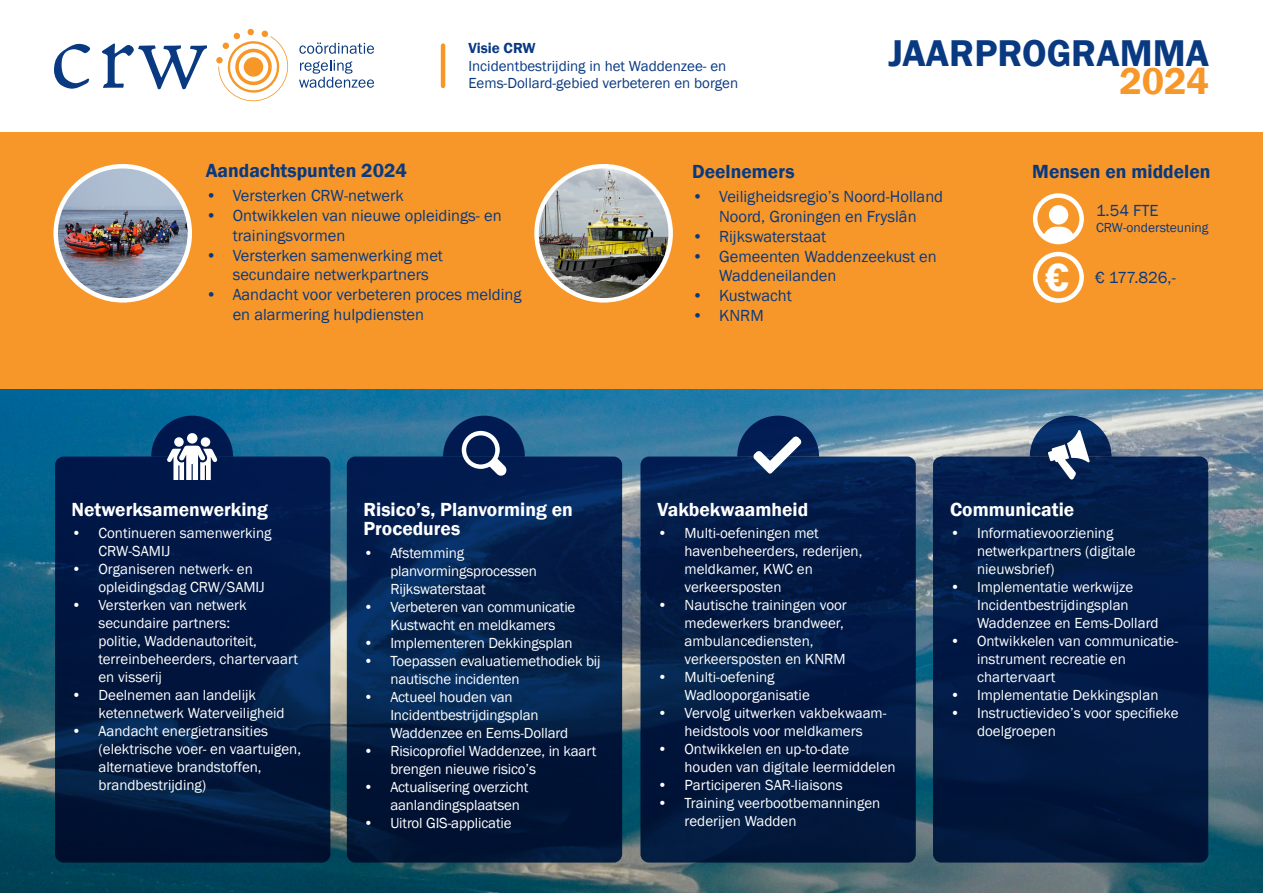
<style>
.page{position:relative;width:1263px;height:893px;background:#fff}
.page>*{position:absolute;margin:0;border:0;box-sizing:border-box;transform-origin:0 0}
.t1{font:600 40.35px "Franklin Gothic";color:#fff}
.t2{font:600 38.25px "Franklin Gothic";color:#083981}
.t3{font:600 38.25px "Franklin Gothic";color:#f79729}
.t4{font:600 19.5px/19.5px "Franklin Gothic";color:#fff}
.t5{font:600 19.5px "Franklin Gothic";color:#083981}
.t6{font:16.5px/19.8px "Franklin Gothic";color:#083981}
.t7{font:15px/18px "Franklin Gothic";color:#fff}
.t8{font:15px/17.2px "Franklin Gothic";color:#083981}
.t9{font:600 15px "Franklin Gothic";color:#083981}
.t10{font:13.5px "Franklin Gothic";color:#083981}
</style>
<div class="page">
<img style="left:0;top:389px;width:1263px;height:504px">
<svg style="left:54px;top:44px;width:36px;height:45px"></svg>
<svg style="left:102px;top:44px;width:105px;height:45px"></svg>
<svg style="left:299px;top:42px;width:75px;height:12px"></svg>
<svg style="left:299px;top:60px;width:75px;height:28px"></svg>
<svg style="left:218px;top:36px;width:71px;height:66px"></svg>
<div style="left:247px;top:29px;width:7px;height:6px;background:#f79727;border-radius:50%"></div>
<div style="left:261px;top:30px;width:7px;height:7px;background:#f79727;border-radius:50%"></div>
<div style="left:233px;top:33px;width:7px;height:6px;background:#f79727;border-radius:50%"></div>
<div style="left:222px;top:42px;width:7px;height:7px;background:#f79727;border-radius:50%"></div>
<div style="left:216px;top:57px;width:7px;height:7px;background:#f79727;border-radius:50%"></div>
<div style="left:0;top:133px;width:1263px;height:256px;background:#f79729"></div>
<img style="left:56px;top:166px;width:134px;height:134px;border-radius:67px">
<div style="left:53px;top:164px;width:139px;height:139px;border:4px solid #fff;border-radius:50%"></div>
<img style="left:537px;top:166px;width:134px;height:132px">
<div style="left:534px;top:164px;width:139px;height:139px;border:4px solid #fff;border-radius:50%"></div>
<div style="left:1049px;top:205px;width:19px;height:20px;background:#fff;border-radius:50%"></div>
<svg style="left:1043px;top:227px;width:31px;height:15px"></svg>
<div style="left:1033px;top:193px;width:51px;height:51px;border:4px solid #fff;border-radius:50%"></div>
<div style="left:1033px;top:252px;width:51px;height:51px;border:4px solid #fff;border-radius:50%"></div>
<div style="left:933px;top:457px;width:275px;height:406px;background:linear-gradient(to bottom,#031f4e,#01163b);border-radius:9px"></div>
<svg style="left:1030px;top:416px;width:81px;height:64px;background:#405a80"></svg>
<svg style="left:55px;top:457px;width:275px;height:406px;background:#011841"></svg>
<svg style="left:151px;top:416px;width:82px;height:64px"></svg>
<div style="left:187px;top:433px;width:11px;height:11px;background:#fff;border-radius:50%"></div>
<div style="left:201px;top:437px;width:9px;height:10px;background:#fff;border-radius:50%"></div>
<svg style="left:174px;top:437px;width:10px;height:10px"></svg>
<svg style="left:640px;top:457px;width:276px;height:406px;background:#021a43"></svg>
<svg style="left:737px;top:416px;width:82px;height:58px;background:#2a4a77"></svg>
<hr style="left:441px;top:46px;width:4px;height:40px;background:#f79727">
<svg style="left:347px;top:457px;width:275px;height:406px;background:#031e47"></svg>
<svg style="left:443px;top:416px;width:82px;height:60px;background:#294572"></svg>
<p class="t9" style="left:468px;top:39px;width:69px">Visie CRW</p>
<p class="t8" style="left:468px;top:57px;width:271px">Incidentbestrijding in het Waddenzee- en<br>Eems-Dollard-gebied verbeteren en borgen</p>
<p class="t2" style="left:888px;top:30px;width:322px">JAARPROGRAMMA</p>
<p class="t3" style="left:1119px;top:58px;width:91px">2024</p>
<p class="t5" style="left:206px;top:159px;width:203px">Aandachtspunten 2024</p>
<p class="t6" style="left:206px;top:186px;width:199px">• Versterken CRW-netwerk</p>
<p class="t6" style="left:233px;top:206px;width:270px;text-indent:-27px">• Ontwikkelen van nieuwe opleidings- en trainingsvormen</p>
<p class="t6" style="left:233px;top:246px;width:212px;text-indent:-27px">• Versterken samenwerking met secundaire netwerkpartners</p>
<p class="t6" style="left:233px;top:285px;width:290px;text-indent:-27px">• Aandacht voor verbeteren proces melding en alarmering hulpdiensten</p>
<p class="t5" style="left:692px;top:160px;width:104px">Deelnemers</p>
<p class="t6" style="left:692px;top:187px;width:253px;text-align:center">• Veiligheidsregio’s Noord-Holland<br>Noord, Groningen en Fryslân</p>
<p class="t6" style="left:692px;top:227px;width:136px">• Rijkswaterstaat</p>
<p class="t6" style="left:719px;top:247px;width:219px;text-indent:-27px">• Gemeenten Waddenzeekust en<br>Waddeneilanden</p>
<p class="t6" style="left:692px;top:286px;width:101px">• Kustwacht</p>
<p class="t6" style="left:692px;top:306px;width:73px">• KNRM</p>
<p class="t5" style="left:1032px;top:159px;width:180px">Mensen en middelen</p>
<p class="t1" style="left:1045px;top:253px;width:25px">€</p>
<p class="t6" style="left:1096px;top:201px;width:64px">1.54 FTE</p>
<p class="t10" style="left:1096px;top:219px;width:114px">CRW-ondersteuning</p>
<p class="t6" style="left:1095px;top:268px;width:82px">€ 177.826,-</p>
<p class="t4" style="left:71px;top:500px;width:198px">Netwerksamenwerking</p>
<p class="t7" style="left:98px;top:524px;width:174px;text-indent:-27px">• Continueren samenwerking<br>CRW-SAMIJ</p>
<p class="t7" style="left:98px;top:560px;width:168px;text-indent:-27px">• Organiseren netwerk- en opleidingsdag CRW/SAMIJ</p>
<p class="t7" style="left:98px;top:596px;width:201px;text-indent:-27px">• Versterken van netwerk secundaire partners:<br>politie, Waddenautoriteit, terreinbeheerders, chartervaart en visserij</p>
<p class="t7" style="left:98px;top:686px;width:188px;text-indent:-27px">• Deelnemen aan landelijk ketennetwerk Waterveiligheid</p>
<p class="t7" style="left:98px;top:722px;width:204px;text-indent:-27px">• Aandacht energietransities (elektrische voer- en vaartuigen, alternatieve brandstoffen, brandbestrijding)</p>
<p class="t4" style="left:363px;top:500px;width:211px">Risico’s, Planvorming en<br>Procedures</p>
<p class="t7" style="left:390px;top:544px;width:148px;text-indent:-27px">• Afstemming planvormingsprocessen<br>Rijkswaterstaat</p>
<p class="t7" style="left:363px;top:598px;width:214px;text-align:center">• Verbeteren van communicatie<br>Kustwacht en meldkamers</p>
<p class="t7" style="left:363px;top:634px;width:211px">• Implementeren Dekkingsplan</p>
<p class="t7" style="left:390px;top:652px;width:212px;text-indent:-27px">• Toepassen evaluatiemethodiek bij nautische incidenten</p>
<p class="t7" style="left:390px;top:688px;width:179px;text-indent:-27px">• Actueel houden van<br>Incidentbestrijdingsplan<br>Waddenzee en Eems-Dollard</p>
<p class="t7" style="left:390px;top:742px;width:207px;text-indent:-27px">• Risicoprofiel Waddenzee, in kaart brengen nieuwe risico’s</p>
<p class="t7" style="left:390px;top:778px;width:139px;text-indent:-27px">• Actualisering overzicht aanlandingsplaatsen</p>
<p class="t7" style="left:363px;top:814px;width:150px">• Uitrol GIS-applicatie</p>
<p class="t4" style="left:657px;top:500px;width:152px">Vakbekwaamheid</p>
<p class="t7" style="left:684px;top:524px;width:179px;text-indent:-27px">• Multi-oefeningen met havenbeheerders, rederijen, meldkamer, KWC en verkeersposten</p>
<p class="t7" style="left:684px;top:596px;width:164px;text-indent:-27px">• Nautische trainingen voor medewerkers brandweer, ambulancediensten, verkeersposten en KNRM</p>
<p class="t7" style="left:684px;top:668px;width:127px;text-indent:-27px">• Multi-oefening<br>Wadlooporganisatie</p>
<p class="t7" style="left:657px;top:704px;width:231px;text-align:center">• Vervolg uitwerken vakbekwaam&shy;heidstools voor meldkamers</p>
<p class="t7" style="left:684px;top:740px;width:213px;text-indent:-27px">• Ontwikkelen en up-to-date houden van digitale leermiddelen</p>
<p class="t7" style="left:657px;top:776px;width:187px">• Participeren SAR-liaisons</p>
<p class="t7" style="left:684px;top:794px;width:197px;text-indent:-27px">• Training veerbootbemanningen rederijen Wadden</p>
<p class="t4" style="left:950px;top:500px;width:126px">Communicatie</p>
<p class="t7" style="left:977px;top:524px;width:160px;text-indent:-27px">• Informatievoorziening netwerkpartners (digitale nieuwsbrief)</p>
<p class="t7" style="left:977px;top:578px;width:183px;text-indent:-27px">• Implementatie werkwijze<br>Incidentbestrijdingsplan<br>Waddenzee en Eems-Dollard</p>
<p class="t7" style="left:977px;top:632px;width:203px;text-indent:-27px">• Ontwikkelen van communicatie&shy;instrument recreatie en chartervaart</p>
<p class="t7" style="left:950px;top:686px;width:210px">• Implementatie Dekkingsplan</p>
<p class="t7" style="left:977px;top:704px;width:203px;text-indent:-27px">• Instructievideo’s voor specifieke doelgroepen</p>
</div>
